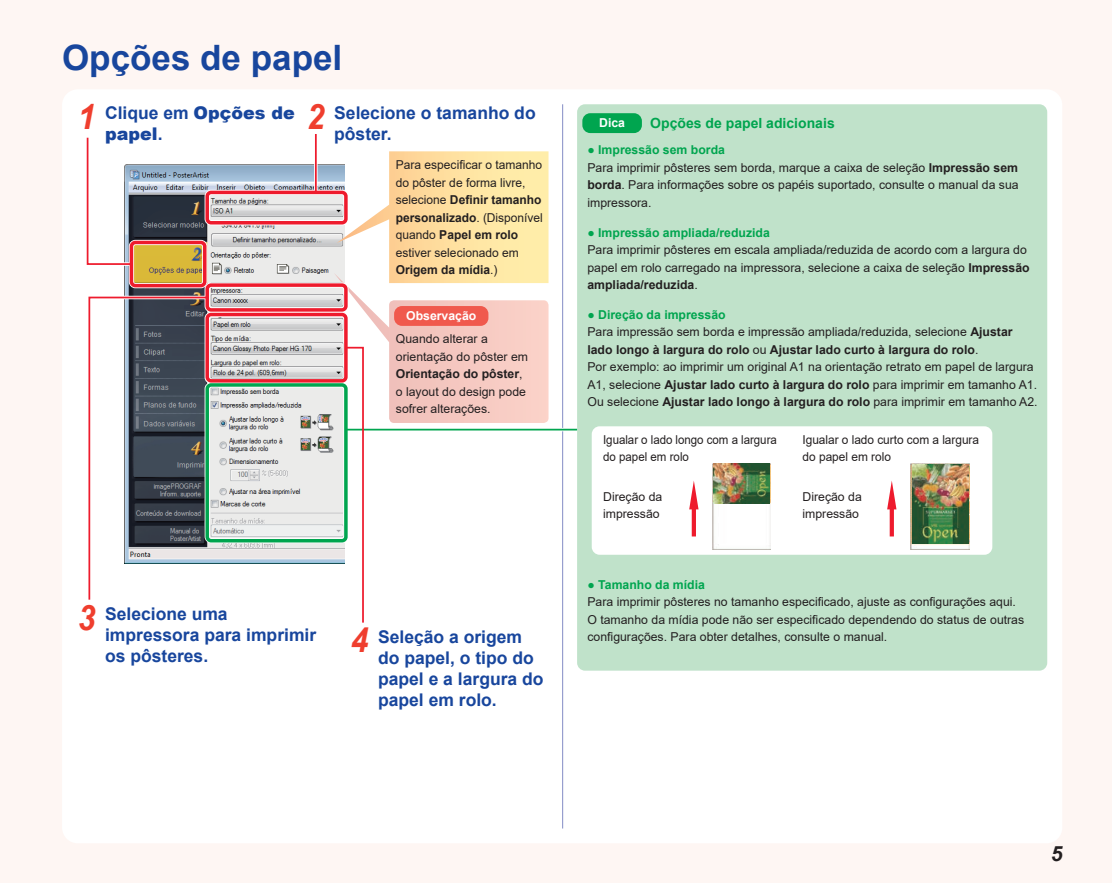
<style>
.page{position:relative;width:1112px;height:883px;background:#fff}
.page>*{position:absolute;margin:0;border:0;box-sizing:border-box;transform-origin:0 0}
.t1{font:700 35px "Arial";color:#18469d}
.t2{font:italic 700 35px "Arial";color:#ef3e2e;scale:.9 1}
.t3{font:italic 700 21px "Arial";color:#231f20}
.t4{font:700 17.5px/21px "Arial";color:#18469d}
.t5{font:900 17.5px/21px "Arial";color:#18469d}
.t6{font:700 14px "Arial";color:#00a54f}
.t7{font:12.25px/17.5px "Arial";color:#231f20}
.t8{font:12.25px/17.5px "Arial";color:#231f20;scale:.94 1}
.t9{font:700 12.25px "Arial";color:#fff}
.s1{font-weight:700}
.s2{color:#00a54f}
.s3{font-weight:700;color:#00a54f}
</style>
<div class="page">
<div style="left:0;top:0;width:1111px;height:883px;background:#fef6f3"></div>
<div style="left:62px;top:89px;width:1000px;height:754px;background:#fff;border-radius:16px"></div>
<div style="left:577px;top:104px;width:469px;height:567px;background:#c0e2ca;border-radius:8px"></div>
<div style="left:591px;top:426px;width:401px;height:129px;background:#fff;border-radius:8px"></div>
<img style="left:124px;top:164px;width:210px;height:400px">
<hr style="left:562px;top:104px;width:1px;height:725px;background:#848cc5">
<div style="left:582px;top:113px;width:59px;height:20px;background:#00a54f;border-radius:8px"></div>
<svg style="left:887px;top:481px;width:9px;height:55px"></svg>
<svg style="left:689px;top:481px;width:9px;height:55px"></svg>
<img style="left:712px;top:463px;width:58px;height:87px">
<img style="left:713px;top:464px;width:56px;height:39px">
<img style="left:910px;top:463px;width:58px;height:87px">
<img style="left:911px;top:464px;width:57px;height:80px">
<div style="left:129px;top:240px;width:78px;height:48px;border:5px solid #fff;border-radius:4px"></div>
<hr style="left:346px;top:428px;width:231px;height:3px;background:#fff">
<div style="left:204px;top:190px;width:144px;height:35px;border:5px solid #fff;border-radius:4px"></div>
<div style="left:204px;top:283px;width:144px;height:30px;border:5px solid #fff;border-radius:4px"></div>
<hr style="left:314px;top:134px;width:3px;height:58px;background:#fff">
<div style="left:130px;top:241px;width:76px;height:46px;border:4px solid #ee1b2d;border-radius:4px"></div>
<svg style="left:86px;top:137px;width:50px;height:131px"></svg>
<div style="left:205px;top:383px;width:142px;height:159px;border:4px solid #00a54f;border-radius:4px"></div>
<hr style="left:346px;top:429px;width:231px;height:2px;background:#00a54f">
<div style="left:205px;top:191px;width:142px;height:34px;border:4px solid #ee1b2d;border-radius:4px"></div>
<div style="left:205px;top:283px;width:142px;height:29px;border:4px solid #ee1b2d;border-radius:4px"></div>
<div style="left:205px;top:313px;width:142px;height:70px;border:4px solid #ee1b2d;border-radius:4px"></div>
<hr style="left:315px;top:134px;width:1px;height:58px;background:#ee1b2d">
<svg style="left:88px;top:294px;width:122px;height:306px"></svg>
<svg style="left:334px;top:151px;width:214px;height:472px"></svg>
<h1 class="t1" style="left:62px;top:33px;width:282px">Opções de papel</h1>
<h1 class="t2" style="left:78px;top:93px;width:21px">1</h1>
<h3 class="t4" style="left:334px;top:103px;width:203px">Selecione o tamanho do pôster.</h3>
<h1 class="t2" style="left:307px;top:93px;width:21px">2</h1>
<h3 class="t5" style="left:105px;top:102px;width:191px"><span class="s1">Clique em</span> Opções de papel<span class="s1">.</span></h3>
<p class="t7" style="left:396px;top:156px;width:148px">Para especificar o tamanho do pôster de forma livre, selecione <span class="s1">Definir tamanho personalizado</span>. (Disponível quando <span class="s1">Papel em rolo </span>estiver selecionado em<br><span class="s1">Origem da mídia</span>.)</p>
<p class="t9" style="left:406px;top:307px;width:72px">Observação</p>
<p class="t7" style="left:396px;top:330px;width:134px">Quando alterar a orientação do pôster em<br><span class="s1">Orientação do pôster</span>, o layout do design pode sofrer alterações.</p>
<h1 class="t2" style="left:78px;top:594px;width:21px">3</h1>
<h3 class="t4" style="left:105px;top:604px;width:213px">Selecione uma impressora para imprimir os pôsteres.</h3>
<h1 class="t2" style="left:351px;top:617px;width:21px">4</h1>
<h3 class="t4" style="left:378px;top:626px;width:167px">Seleção a origem do papel, o tipo do papel e a largura do papel em rolo.</h3>
<p class="t9" style="left:599px;top:114px;width:27px">Dica</p>
<p class="t6" style="left:650px;top:113px;width:186px">Opções de papel adicionais</p>
<p class="t7" style="left:587px;top:141px;width:432px"><span class="s2">●</span> <span class="s3">Impressão sem borda<br></span>Para imprimir pôsteres sem borda, marque a caixa de seleção <span class="s1">Impressão sem borda</span>. Para informações sobre os papéis suportado, consulte o manual da sua impressora.</p>
<p class="t7" style="left:587px;top:224px;width:443px"><span class="s2">●</span> <span class="s3">Impressão ampliada/reduzida<br></span>Para imprimir pôsteres em escala ampliada/reduzida de acordo com a largura do papel em rolo carregado na impressora, selecione a caixa de seleção <span class="s1">Impressão ampliada/reduzida</span>.</p>
<p class="t7" style="left:587px;top:306px;width:451px"><span class="s2">●</span> <span class="s3">Direção da impressão<br></span>Para impressão sem borda e impressão ampliada/reduzida, selecione <span class="s1">Ajustar lado longo à largura do rolo</span> ou <span class="s1">Ajustar lado curto à largura do rolo</span>.<br>Por exemplo: ao imprimir um original A1 na orientação retrato em papel de largura A1, selecione <span class="s1">Ajustar lado curto à largura do rolo</span> para imprimir em tamanho A1.<br>Ou selecione <span class="s1">Ajustar lado longo à largura do rolo</span> para imprimir em tamanho A2.</p>
<p class="t8" style="left:603px;top:431px;width:186px">Igualar o lado longo com a largura do papel em rolo</p>
<p class="t7" style="left:802px;top:431px;width:178px">Igualar o lado curto com a largura do papel em rolo</p>
<p class="t7" style="left:603px;top:488px;width:61px">Direção da impressão</p>
<p class="t7" style="left:802px;top:488px;width:61px">Direção da impressão</p>
<p class="t7" style="left:587px;top:576px;width:438px"><span class="s2">●</span> <span class="s3">Tamanho da mídia<br></span>Para imprimir pôsteres no tamanho especificado, ajuste as configurações aqui.<br>O tamanho da mídia pode não ser especificado dependendo do status de outras configurações. Para obter detalhes, consulte o manual.</p>
<h2 class="t3" style="left:1050px;top:840px;width:13px">5</h2>
</div>
